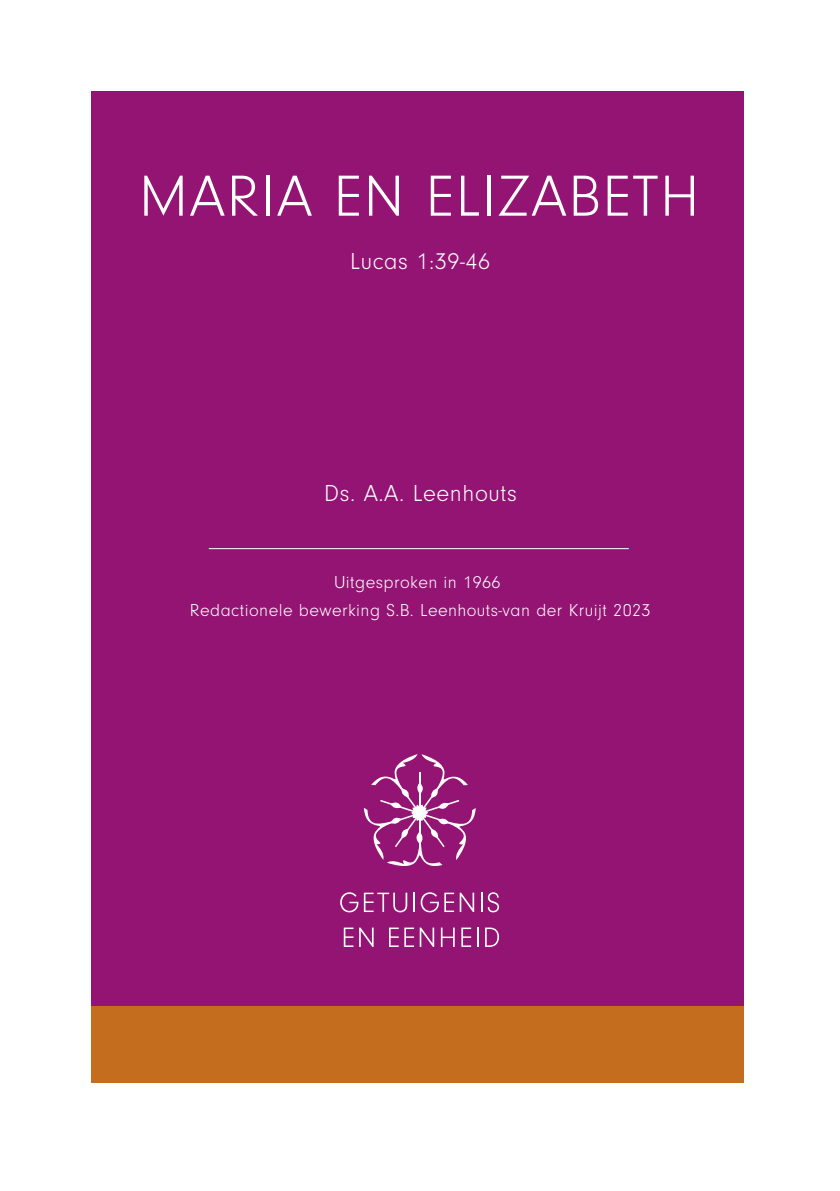
<style>
.page{position:relative;width:840px;height:1191px;background:#fff}
.page>*{position:absolute;margin:0;border:0;box-sizing:border-box;transform-origin:0 0}
.t1{font:300 60px "Neuzeit Gro";letter-spacing:.025em;color:#fff}
.t2{font:300 24px "Neuzeit Gro";letter-spacing:.025em;color:#fff}
.t3{font:300 18px/28px "Neuzeit Gro";letter-spacing:.025em;color:#fff;text-align:center}
</style>
<div class="page">
<div style="left:91px;top:91px;width:652px;height:915px;background:#941473"></div>
<div style="left:91px;top:1006px;width:652px;height:77px;background:#c46d1e"></div>
<hr style="left:209px;top:548px;width:419px;height:1px;background:#fff">
<svg style="left:363px;top:754px;width:113px;height:112px"></svg>
<svg style="left:340px;top:892px;width:67px;height:20px"></svg>
<hr style="left:413px;top:892px;width:2px;height:20px;background:#fff">
<svg style="left:420px;top:892px;width:18px;height:20px"></svg>
<svg style="left:444px;top:892px;width:30px;height:20px"></svg>
<hr style="left:480px;top:892px;width:2px;height:20px;background:#fff">
<svg style="left:487px;top:892px;width:12px;height:20px"></svg>
<svg style="left:343px;top:927px;width:10px;height:20px"></svg>
<svg style="left:359px;top:927px;width:14px;height:20px"></svg>
<svg style="left:389px;top:927px;width:9px;height:20px"></svg>
<svg style="left:404px;top:927px;width:30px;height:20px"></svg>
<svg style="left:440px;top:927px;width:14px;height:20px"></svg>
<svg style="left:461px;top:927px;width:10px;height:20px"></svg>
<hr style="left:476px;top:927px;width:2px;height:20px;background:#fff">
<svg style="left:485px;top:927px;width:13px;height:20px"></svg>
<h1 class="t1" style="left:139px;top:164px;width:561px">MARIA EN ELIZABETH</h1>
<h2 class="t2" style="left:350px;top:249px;width:141px">Lucas 1:39-46</h2>
<h2 class="t2" style="left:324px;top:480px;width:194px">Ds. A.A. Leenhouts</h2>
<p class="t3" style="left:190px;top:569px;width:462px">Uitgesproken in 1966<br>Redactionele bewerking S.B. Leenhouts-van der Kruijt 2023</p>
</div>
